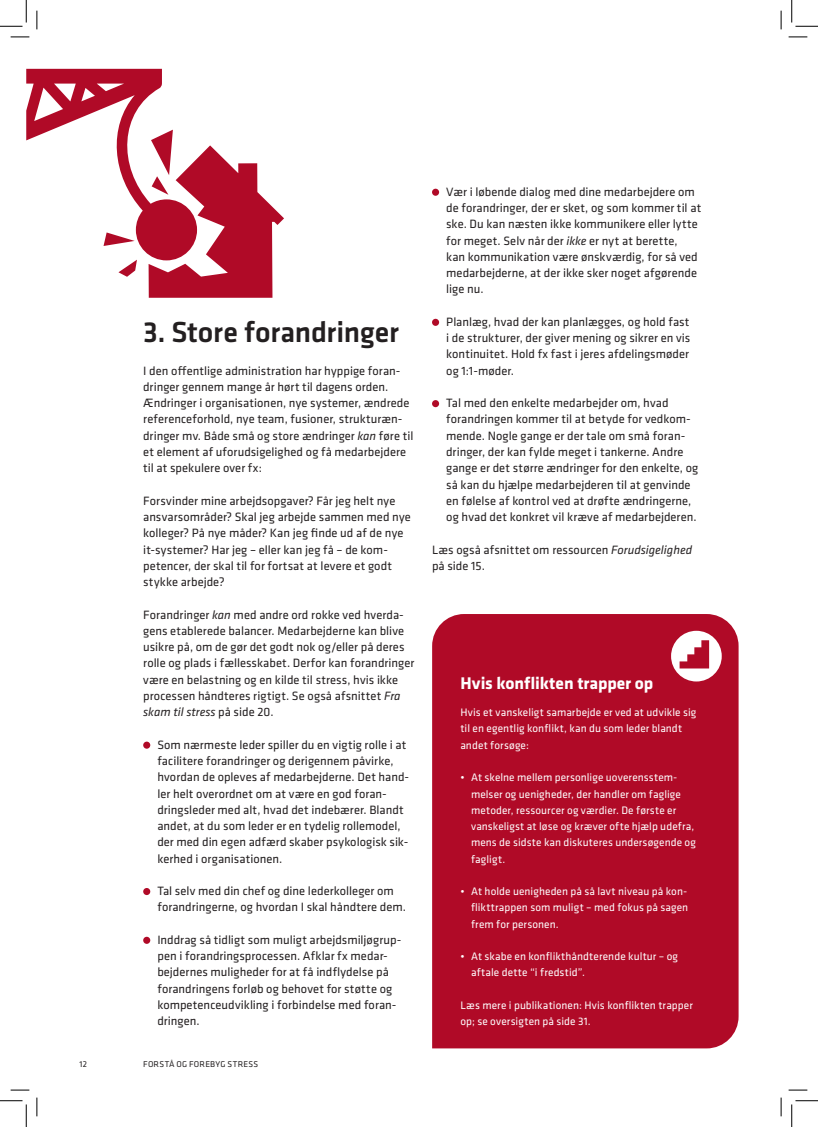
<style>
.page{position:relative;width:818px;height:1127px;background:#fff}
.page>*{position:absolute;margin:0;border:0;box-sizing:border-box;transform-origin:0 0}
.rubrik-2{font:500 30px "Klavika Basic";letter-spacing:-.005em;color:#231f20}
.Boksrubrik{font:700 17.5px "Klavika Basic";letter-spacing:-.005em;color:#fff}
.Brød-indryk{font:12.5px/16.2px "Klavika Basic";color:#231f20}
.Brød{font:12.5px/16.2px "Klavika Basic";letter-spacing:.005em;color:#231f20}
.Boksbrød_indryk{font:11.25px/16.2px "Klavika Basic";letter-spacing:.005em;color:#fff}
.Boksbrød{font:11.25px/16.2px "Klavika Basic";letter-spacing:.005em;color:#fff}
.t1{font:8.75px "Klavika Basic";letter-spacing:.03em;color:#231f20}
.s1{font-style:italic}
</style>
<div class="page">
<div style="left:432px;top:614px;width:306px;height:434px;background:#b00a27"></div>
<svg style="left:26px;top:69px;width:258px;height:229px"></svg>
<div style="left:143px;top:741px;width:7px;height:7px;background:#b00a27;border-radius:50%"></div>
<svg style="left:143px;top:887px;width:7px;height:7px"></svg>
<div style="left:143px;top:936px;width:7px;height:7px;background:#b00a27;border-radius:50%"></div>
<div style="left:432px;top:189px;width:7px;height:7px;background:#b00a27;border-radius:50%"></div>
<div style="left:432px;top:319px;width:7px;height:7px;background:#b00a27;border-radius:50%"></div>
<div style="left:432px;top:400px;width:7px;height:7px;background:#b00a27;border-radius:50%"></div>
<div style="left:671px;top:630px;width:51px;height:51px;background:#fff;border-radius:50%"></div>
<svg style="left:679px;top:640px;width:30px;height:28px"></svg>
<svg style="left:11px;top:36px;width:18px;height:2px"></svg>
<svg style="left:788px;top:36px;width:19px;height:2px"></svg>
<svg style="left:11px;top:1089px;width:18px;height:1px"></svg>
<svg style="left:788px;top:1089px;width:19px;height:1px"></svg>
<svg style="left:36px;top:11px;width:2px;height:18px"></svg>
<svg style="left:36px;top:1097px;width:2px;height:18px"></svg>
<svg style="left:780px;top:11px;width:2px;height:18px"></svg>
<svg style="left:780px;top:1097px;width:2px;height:18px"></svg>
<svg style="left:0;top:0;width:27px;height:27px"></svg>
<svg style="left:0;top:1100px;width:27px;height:26px"></svg>
<svg style="left:791px;top:0;width:27px;height:27px"></svg>
<svg style="left:791px;top:1100px;width:27px;height:26px"></svg>
<p class="rubrik-2" style="left:143px;top:312px;width:257px">3. Store forandringer</p>
<p class="Brød" style="left:143px;top:362px;width:272px">I den offentlige administration har hyppige foran&shy;dringer gennem mange år hørt til dagens orden.<br>Ændringer i organisationen, nye systemer, ændrede referenceforhold, nye team, fusioner, strukturæn&shy;dringer mv. Både små og store ændringer <span class="s1">kan</span> føre til et element af uforudsigelighed og få medarbejdere til at spekulere over fx:</p>
<p class="Brød" style="left:143px;top:492px;width:269px">Forsvinder mine arbejdsopgaver? Får jeg helt nye ansvarsområder? Skal jeg arbejde sammen med nye kolleger? På nye måder? Kan jeg finde ud af de nye it-systemer? Har jeg – eller kan jeg få – de kom&shy;petencer, der skal til for fortsat at levere et godt stykke arbejde?</p>
<p class="Brød" style="left:143px;top:605px;width:273px">Forandringer <span class="s1">kan</span> med andre ord rokke ved hverda&shy;gens etablerede balancer. Medarbejderne kan blive usikre på, om de gør det godt nok og/eller på deres rolle og plads i fællesskabet. Derfor kan forandringer være en belastning og en kilde til stress, hvis ikke processen håndteres rigtigt. Se også afsnittet <span class="s1">Fra skam til stress</span> på side 20.</p>
<p class="Brød-indryk" style="left:157px;top:735px;width:253px">Som nærmeste leder spiller du en vigtig rolle i at facilitere forandringer og derigennem påvirke, hvordan de opleves af medarbejderne. Det hand&shy;ler helt overordnet om at være en god foran&shy;dringsleder med alt, hvad det indebærer. Blandt andet, at du som leder er en tydelig rollemodel, der med din egen adfærd skaber psykologisk sik&shy;kerhed i organisationen.</p>
<p class="Brød-indryk" style="left:157px;top:882px;width:250px">Tal selv med din chef og dine lederkolleger om forandringerne, og hvordan I skal håndtere dem.</p>
<p class="Brød-indryk" style="left:157px;top:930px;width:245px">Inddrag så tidligt som muligt arbejdsmiljøgrup&shy;pen i forandringsprocessen. Afklar fx medar&shy;bejdernes muligheder for at få indflydelse på forandringens forløb og behovet for støtte og kompetenceudvikling i forbindelse med foran&shy;dringen.</p>
<p class="t1" style="left:79px;top:1058px;width:9px">12</p>
<p class="t1" style="left:143px;top:1058px;width:116px">FORSTÅ OG FOREBYG STRESS</p>
<p class="Brød-indryk" style="left:446px;top:183px;width:257px">Vær i løbende dialog med dine medarbejdere om de forandringer, der er sket, og som kommer til at ske. Du kan næsten ikke kommunikere eller lytte for meget. Selv når der <span class="s1">ikke</span> er nyt at berette,<br>kan kommunikation være ønskværdig, for så ved medarbejderne, at der ikke sker noget afgørende lige nu.</p>
<p class="Brød-indryk" style="left:446px;top:313px;width:246px;text-align:justify">Planlæg, hvad der kan planlægges, og hold fast i de strukturer, der giver mening og sikrer en vis kontinuitet. Hold fx fast i jeres afdelingsmøder og 1:1-møder.</p>
<p class="Brød-indryk" style="left:446px;top:394px;width:254px">Tal med den enkelte medarbejder om, hvad forandringen kommer til at betyde for vedkom&shy;mende. Nogle gange er der tale om små foran&shy;dringer, der kan fylde meget i tankerne. Andre gange er det større ændringer for den enkelte, og så kan du hjælpe medarbejderen til at genvinde en følelse af kontrol ved at drøfte ændringerne, og hvad det konkret vil kræve af medarbejderen.</p>
<p class="Brød" style="left:432px;top:540px;width:262px">Læs også afsnittet om ressourcen <span class="s1">Forudsigelighed </span>på side 15.</p>
<p class="Boksrubrik" style="left:460px;top:670px;width:194px">Hvis konflikten trapper op</p>
<p class="Boksbrød" style="left:460px;top:703px;width:237px">Hvis et vanskeligt samarbejde er ved at udvikle sig til en egentlig konflikt, kan du som leder blandt andet forsøge:</p>
<p class="Boksbrød_indryk" style="left:471px;top:768px;width:226px;text-indent:-11px">• At skelne mellem personlige uoverensstem&shy;melser og uenigheder, der handler om faglige metoder, ressourcer og værdier. De første er vanskeligst at løse og kræver ofte hjælp udefra, mens de sidste kan diskuteres undersøgende og fagligt.</p>
<p class="Boksbrød_indryk" style="left:471px;top:882px;width:219px;text-align:justify;text-indent:-11px">• At holde uenigheden på så lavt niveau på kon&shy;flikttrappen som muligt – med fokus på sagen frem for personen.</p>
<p class="Boksbrød_indryk" style="left:471px;top:947px;width:209px;text-indent:-11px">• At skabe en konflikthåndterende kultur – og aftale dette “i fredstid”.</p>
<p class="Boksbrød" style="left:460px;top:996px;width:234px">Læs mere i publikationen: Hvis konflikten trapper op; se oversigten på side 31.</p>
</div>
